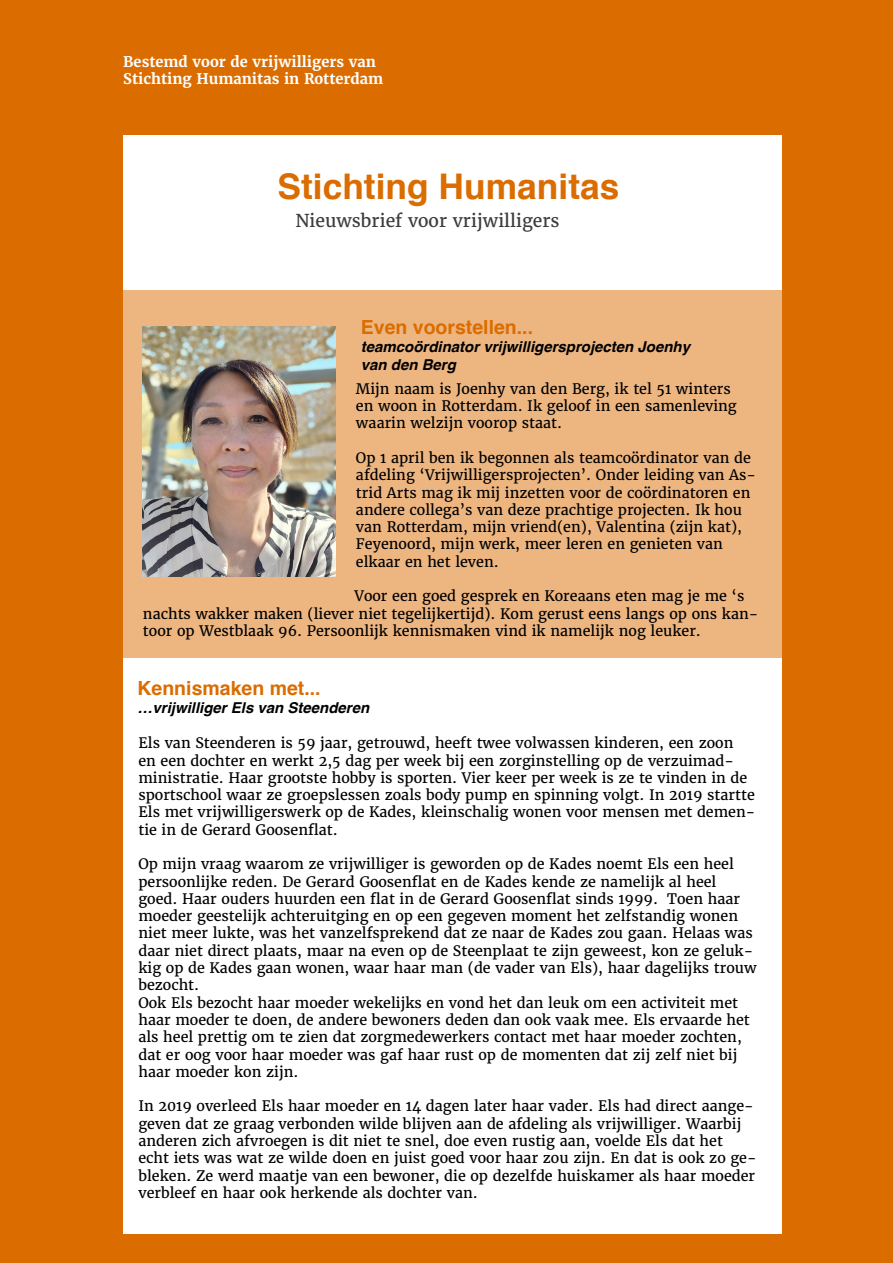
<style>
.page{position:relative;width:893px;height:1263px;background:#db6c00}
.page>*{position:absolute;margin:0;border:0;box-sizing:border-box;transform-origin:0 0}
.t1{font:700 35.4px "Helvetica";color:#db6c00}
.t2{font:700 19.5px "Helvetica";color:#db6c00}
.t3{font:17.7px "Merriweather";color:#3c3c3b}
.t4{font:italic 700 15px/18px "Helvetica";color:#000}
.t5{font:700 14.7px/17.5px "Merriweather";color:#fff}
.t6{font:14.4px/17.2px "Merriweather";color:#000}
</style>
<div class="page">
<div style="left:123px;top:136px;width:659px;height:1098px;background:#fff"></div>
<div style="left:123px;top:291px;width:659px;height:367px;background:#edb580"></div>
<img style="left:143px;top:326px;width:193px;height:251px">
<p class="t5" style="left:123px;top:52px;width:261px">Bestemd voor de vrijwilligers van<br>Stichting Humanitas in Rotterdam</p>
<h1 class="t1" style="left:277px;top:158px;width:343px">Stichting Humanitas</h1>
<p class="t3" style="left:295px;top:209px;width:266px">Nieuwsbrief voor vrijwilligers</p>
<h2 class="t2" style="left:361px;top:311px;width:174px">Even voorstellen...</h2>
<p class="t4" style="left:361px;top:338px;width:331px">teamcoördinator vrijwilligersprojecten Joenhy van den Berg</p>
<p class="t6" style="left:356px;top:380px;width:382px">Mijn naam is Joenhy van den Berg, ik tel 51 winters en woon in Rotterdam. Ik geloof in een samenleving waarin welzijn voorop staat.</p>
<p class="t6" style="left:356px;top:449px;width:402px">Op 1 april ben ik begonnen als teamcoördinator van de afdeling ‘Vrijwilligersprojecten’. Onder leiding van As&shy;trid Arts mag ik mij inzetten voor de coördinatoren en andere collega’s van deze prachtige projecten. Ik hou van Rotterdam, mijn vriend(en), Valentina (zijn kat), Feyenoord, mijn werk, meer leren en genieten van elkaar en het leven.</p>
<p class="t6" style="left:143px;top:587px;width:617px;text-indent:211px">Voor een goed gesprek en Koreaans eten mag je me ‘s nachts wakker maken (liever niet tegelijkertijd). Kom gerust eens langs op ons kan&shy;toor op Westblaak 96. Persoonlijk kennismaken vind ik namelijk nog leuker.</p>
<h2 class="t2" style="left:137px;top:672px;width:185px">Kennismaken met...</h2>
<p class="t4" style="left:137px;top:699px;width:233px">…vrijwilliger Els van Steenderen</p>
<p class="t6" style="left:138px;top:734px;width:618px">Els van Steenderen is 59 jaar, getrouwd, heeft twee volwassen kinderen, een zoon<br>en een dochter en werkt 2,5 dag per week bij een zorginstelling op de verzuimad&shy;ministratie. Haar grootste hobby is sporten. Vier keer per week is ze te vinden in de sportschool waar ze groepslessen zoals body pump en spinning volgt. In 2019 startte Els met vrijwilligerswerk op de Kades, kleinschalig wonen voor mensen met demen&shy;tie in de Gerard Goosenflat.</p>
<p class="t6" style="left:138px;top:855px;width:620px">Op mijn vraag waarom ze vrijwilliger is geworden op de Kades noemt Els een heel persoonlijke reden. De Gerard Goosenflat en de Kades kende ze namelijk al heel goed. Haar ouders huurden een flat in de Gerard Goosenflat sinds 1999. Toen haar moeder geestelijk achteruitging en op een gegeven moment het zelfstandig wonen niet meer lukte, was het vanzelfsprekend dat ze naar de Kades zou gaan. Helaas was daar niet direct plaats, maar na even op de Steenplaat te zijn geweest, kon ze geluk&shy;kig op de Kades gaan wonen, waar haar man (de vader van Els), haar dagelijks trouw bezocht.<br>Ook Els bezocht haar moeder wekelijks en vond het dan leuk om een activiteit met haar moeder te doen, de andere bewoners deden dan ook vaak mee. Els ervaarde het als heel prettig om te zien dat zorgmedewerkers contact met haar moeder zochten, dat er oog voor haar moeder was gaf haar rust op de momenten dat zij zelf niet bij haar moeder kon zijn.</p>
<p class="t6" style="left:138px;top:1097px;width:620px">In 2019 overleed Els haar moeder en 14 dagen later haar vader. Els had direct aange&shy;geven dat ze graag verbonden wilde blijven aan de afdeling als vrijwilliger. Waarbij anderen zich afvroegen is dit niet te snel, doe even rustig aan, voelde Els dat het echt iets was wat ze wilde doen en juist goed voor haar zou zijn. En dat is ook zo ge&shy;bleken. Ze werd maatje van een bewoner, die op dezelfde huiskamer als haar moeder verbleef en haar ook herkende als dochter van.</p>
</div>
